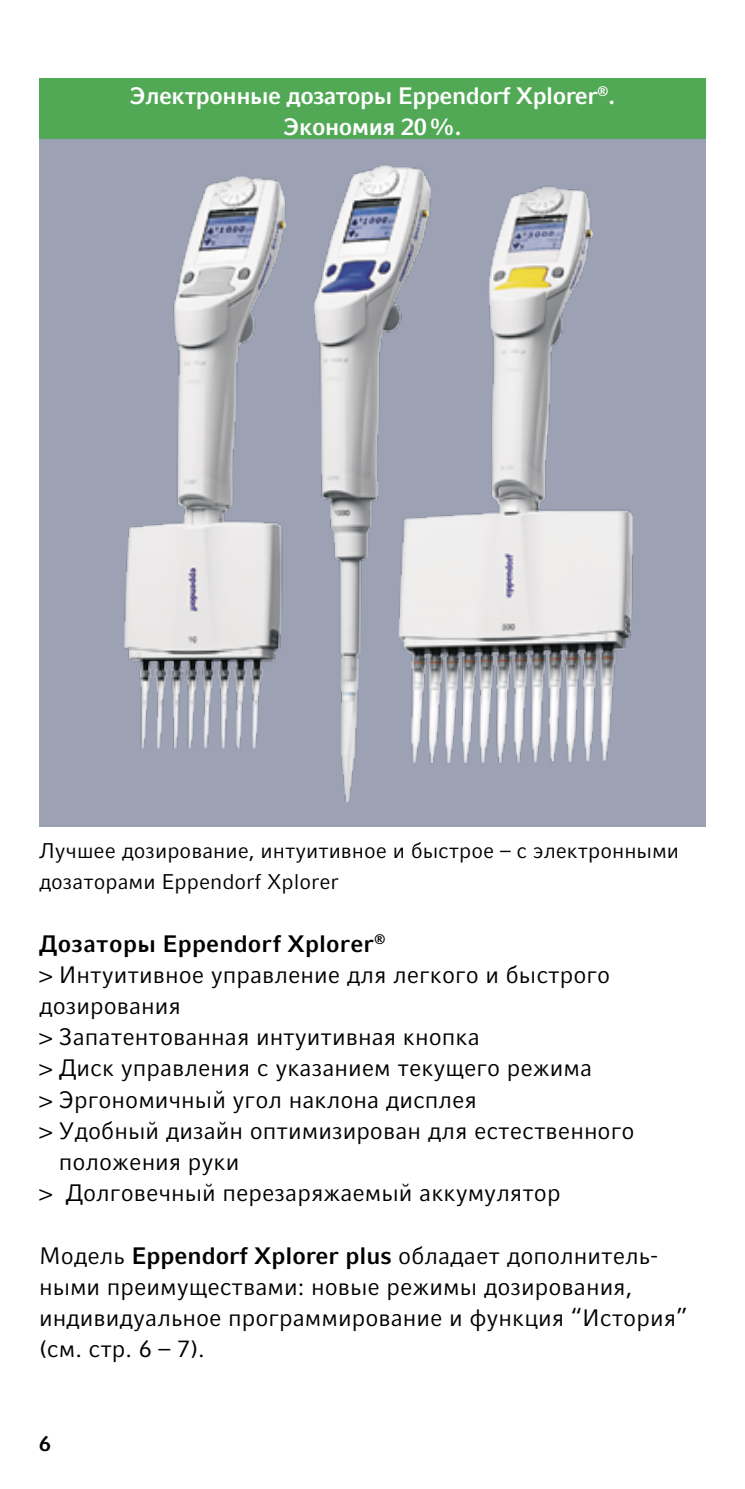
<style>
.page{position:relative;width:745px;height:1489px;background:#fff}
.page>*{position:absolute;margin:0;border:0;box-sizing:border-box;transform-origin:0 0}
.t1{font:23.75px/31.2px "Compatil Factfor Eppendorf";color:#000}
.t2{font:700 23.75px/31.2px "Compatil Factfor Eppendorf";letter-spacing:-.02em;color:#fff;text-align:center}
.t3{font:700 23.75px "Compatil Factfor Eppendorf";letter-spacing:.01em;color:#000}
.t4{font:21.25px/31.2px "Compatil Factfor Eppendorf";color:#000}
.t5{font:700 21.25px "Compatil Factfor Eppendorf";color:#000}
.s1{font-weight:700}
</style>
<div class="page">
<div style="left:39px;top:78px;width:666px;height:748px;background:#9ca2b3"></div>
<img style="left:124px;top:164px;width:509px;height:639px">
<div style="left:39px;top:78px;width:666px;height:60px;background:#52a955"></div>
<p class="t2" style="left:130px;top:80px;width:486px">Электронные дозаторы Eppendorf Xplorer<sup>®</sup>.<br>Экономия 20 %.</p>
<p class="t4" style="left:39px;top:835px;width:641px">Лучшее дозирование, интуитивное и быстрое – с электронными дозаторами Eppendorf Xplorer</p>
<p class="t3" style="left:39px;top:929px;width:348px">Дозаторы Eppendorf Xplorer<sup>®</sup></p>
<p class="t1" style="left:39px;top:958px;width:572px">&gt; Интуитивное управление для легкого и быстрого</p>
<p class="t1" style="left:39px;top:990px;width:143px">дозирования</p>
<p class="t1" style="left:39px;top:1021px;width:442px">&gt; Запатентованная интуитивная кнопка</p>
<p class="t1" style="left:39px;top:1052px;width:554px">&gt; Диск управления с указанием текущего режима</p>
<p class="t1" style="left:39px;top:1083px;width:439px">&gt; Эргономичный угол наклона дисплея</p>
<p class="t1" style="left:39px;top:1114px;width:596px">&gt; Удобный дизайн оптимизирован для естественного</p>
<p class="t1" style="left:59px;top:1146px;width:182px">положения руки</p>
<p class="t1" style="left:39px;top:1177px;width:523px">&gt; Долговечный перезаряжаемый аккумулятор</p>
<p class="t1" style="left:39px;top:1239px;width:649px">Модель <span class="s1">Eppendorf Xplorer plus</span> обладает дополнитель&shy;ными преимуществами: новые режимы дозирования, индивидуальное программирование и функция “История” (см. стр. 6 – 7).</p>
<p class="t5" style="left:39px;top:1430px;width:13px">6</p>
</div>
